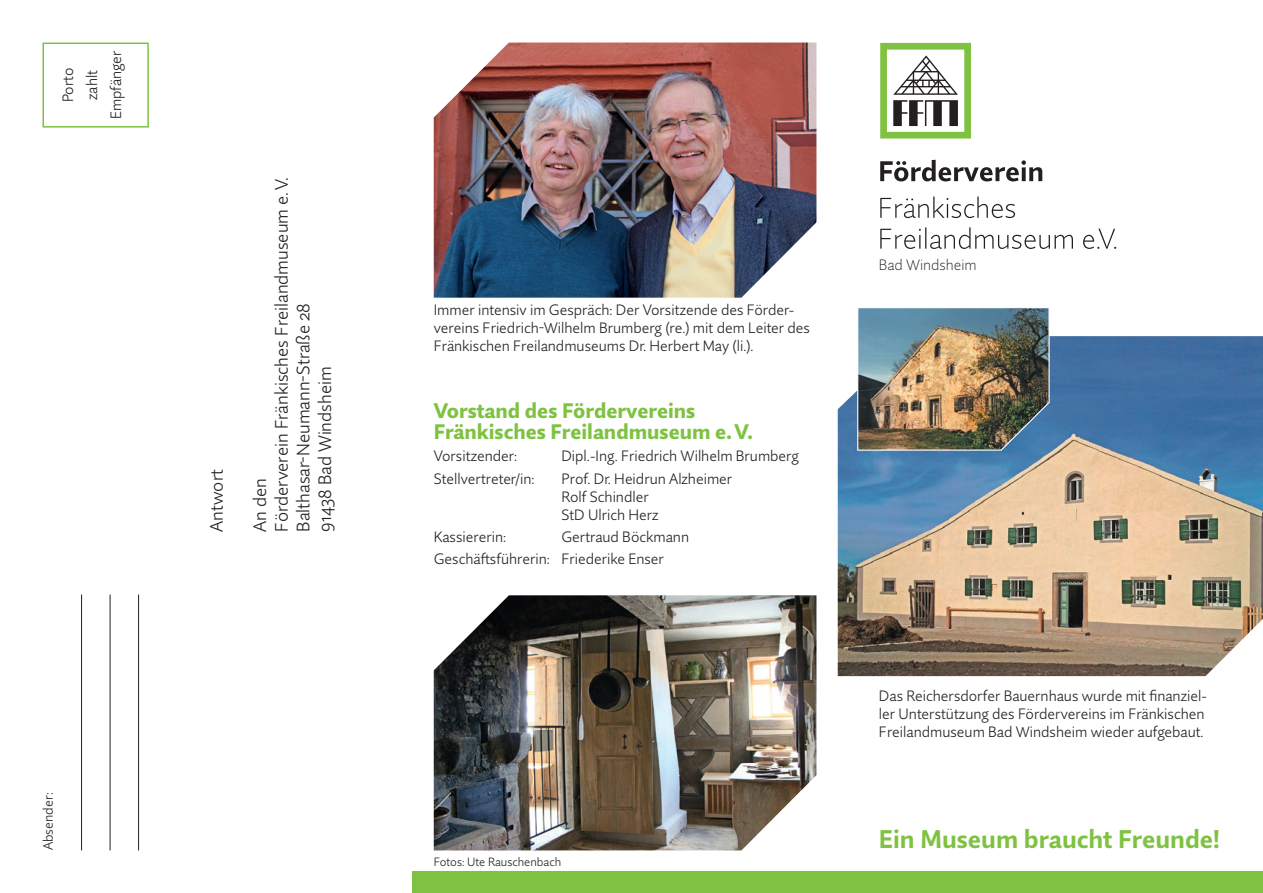
<style>
.page{position:relative;width:1263px;height:893px;background:#fff}
.page>*{position:absolute;margin:0;border:0;box-sizing:border-box;transform-origin:0 0}
.t1{font:700 25.5px "Quire Sans Pro";color:#7fc241}
.t2{font:800 21px/21px "Quire Sans Pro";color:#7fc241}
.t3{font:300 18px/21.6px "Quire Sans Pro";color:#231f20}
.t4{font:300 15px/18px "Quire Sans Pro";color:#231f20}
.t5{font:200 15px "Quire Sans Pro";color:#231f20}
.t6{font:300 13.5px "Quire Sans Pro";color:#231f20}
.t7{font:300 12px "Quire Sans Pro";color:#231f20}
</style>
<div class="page">
<hr style="left:81px;top:595px;width:1px;height:255px;background:#231f20">
<hr style="left:110px;top:595px;width:1px;height:255px;background:#231f20">
<hr style="left:138px;top:595px;width:1px;height:255px;background:#231f20">
<svg style="left:880px;top:160px;width:162px;height:21px"></svg>
<svg style="left:880px;top:43px;width:91px;height:96px"></svg>
<svg style="left:880px;top:227px;width:193px;height:22px"></svg>
<svg style="left:1083px;top:229px;width:33px;height:20px"></svg>
<svg style="left:880px;top:196px;width:135px;height:22px"></svg>
<div style="left:43px;top:43px;width:106px;height:85px;border:2px solid #7fc241"></div>
<img style="left:434px;top:43px;width:382px;height:255px">
<img style="left:434px;top:595px;width:382px;height:255px">
<div style="left:412px;top:872px;width:851px;height:21px;background:#7fc241"></div>
<img style="left:838px;top:336px;width:425px;height:340px">
<img style="left:857px;top:308px;width:193px;height:143px">
<p class="t4" style="left:56px;top:119px;width:70px;line-height:24px;text-align:center;rotate:-90deg">Porto<br>zahlt<br>Empfänger</p>
<p class="t3" style="left:206px;top:531px;width:64px;rotate:-90deg">Antwort</p>
<p class="t3" style="left:249px;top:531px;width:356px;rotate:-90deg">An den<br>Förderverein Fränkisches Freilandmuseum e.V.<br>Balthasar-Neumann-Straße 28<br>91438 Bad Windsheim</p>
<p class="t6" style="left:40px;top:850px;width:59px;rotate:-90deg">Absender:</p>
<p class="t4" style="left:434px;top:301px;width:378px">Immer intensiv im Gespräch: Der Vorsitzende des Förder&shy;vereins Friedrich-Wilhelm Brumberg (re.) mit dem Leiter des<br>Fränkischen Freilandmuseums Dr. Herbert May (li.).</p>
<h2 class="t2" style="left:434px;top:400px;width:321px">Vorstand des Fördervereins<br>Fränkisches Freilandmuseum e.V.</h2>
<p class="t4" style="left:434px;top:447px;width:85px">Vorsitzender:</p>
<p class="t4" style="left:561px;top:447px;width:239px">Dipl.-Ing. Friedrich Wilhelm Brumberg</p>
<p class="t4" style="left:434px;top:469px;width:102px">Stellvertreter/in:</p>
<p class="t4" style="left:561px;top:469px;width:172px">Prof. Dr. Heidrun Alzheimer<br>Rolf Schindler<br>StD Ulrich Herz</p>
<p class="t4" style="left:434px;top:527px;width:74px">Kassiererin:</p>
<p class="t4" style="left:434px;top:525px;width:257px;line-height:22.2px;text-indent:128px">Gertraud Böckmann<br>Geschäftsführerin: Friederike Enser</p>
<p class="t7" style="left:434px;top:854px;width:129px">Fotos: Ute Rauschenbach</p>
<p class="t5" style="left:879px;top:256px;width:99px">Bad Windsheim</p>
<p class="t4" style="left:879px;top:686px;width:329px">Das Reichersdorfer Bauernhaus wurde mit finanziel&shy;ler Unterstützung des Fördervereins im Fränkischen<br>Freilandmuseum Bad Windsheim wieder aufgebaut.</p>
<h1 class="t1" style="left:879px;top:823px;width:342px">Ein Museum braucht Freunde!</h1>
</div>
